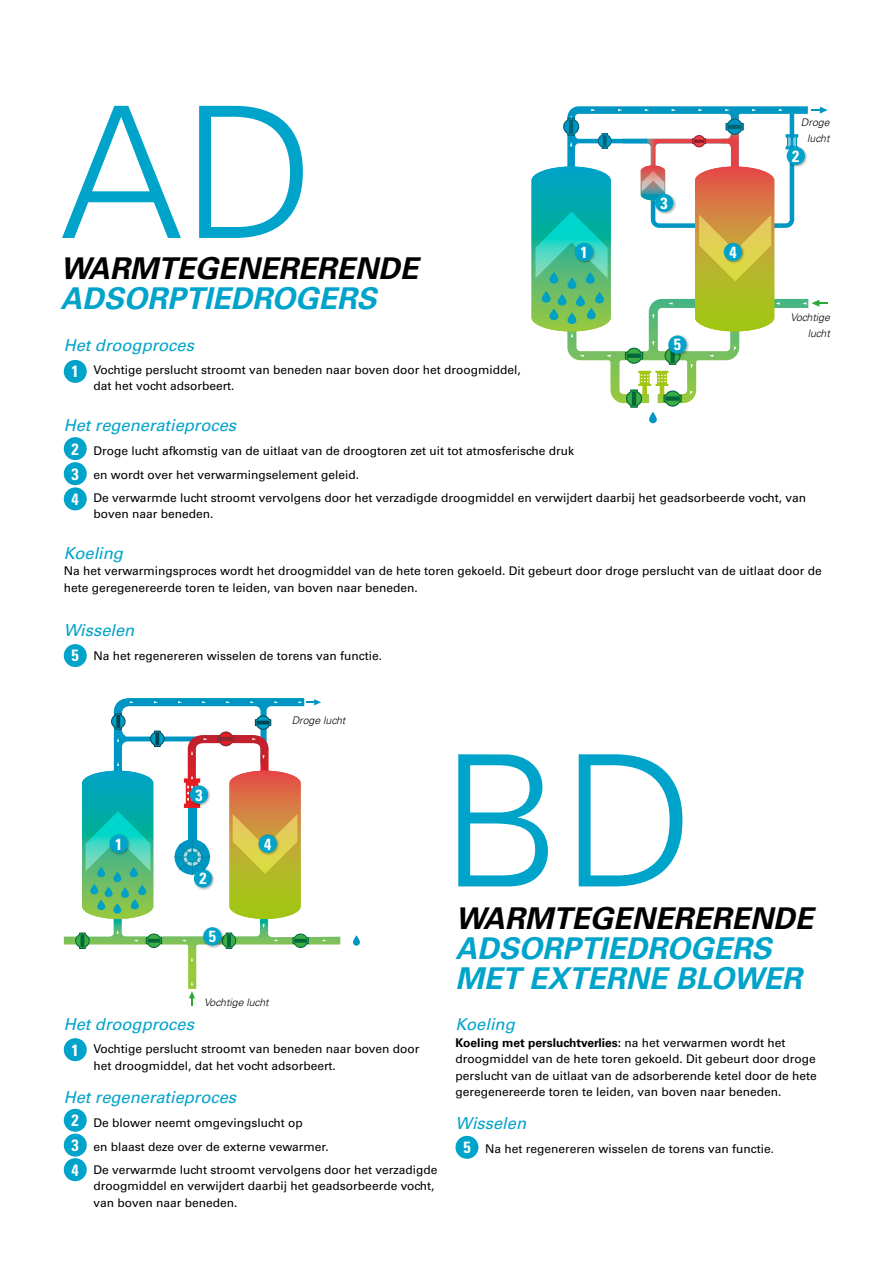
<style>
.page{position:relative;width:893px;height:1263px;background:#fff}
.page>*{position:absolute;margin:0;border:0;box-sizing:border-box;transform-origin:0 0}
.t1{font:300 183px "Univers LT Std";color:#00a3c9}
.t2{font:italic 700 30px/30px "Univers LT Std";color:#00a3c9}
.t3{font:italic 700 30px "Univers LT Std";color:#000}
.t4{font:italic 16.5px "Univers LT Std";color:#00a3c9}
.t5{font:700 condensed 16.05px "Univers LT Std";color:#fff}
.t6{font:12px/16.5px "Univers LT Std";color:#000}
.t7{font:italic 300 10.5px/16.2px "Univers LT Std";color:#000;text-align:right}
.s1{font-weight:700;font-stretch:condensed;font-size:16.35px;color:#fff}
.s2{font-weight:700}
</style>
<div class="page">
<svg style="left:649px;top:412px;width:8px;height:11px"></svg>
<svg style="left:531px;top:106px;width:297px;height:302px"></svg>
<svg style="left:549px;top:272px;width:9px;height:12px"></svg>
<svg style="left:567px;top:277px;width:9px;height:12px"></svg>
<svg style="left:586px;top:272px;width:9px;height:12px"></svg>
<svg style="left:549px;top:308px;width:9px;height:12px"></svg>
<svg style="left:567px;top:312px;width:9px;height:12px"></svg>
<svg style="left:587px;top:308px;width:9px;height:11px"></svg>
<svg style="left:558px;top:294px;width:9px;height:12px"></svg>
<svg style="left:542px;top:291px;width:9px;height:12px"></svg>
<svg style="left:576px;top:295px;width:9px;height:11px"></svg>
<svg style="left:595px;top:292px;width:9px;height:11px"></svg>
<svg style="left:353px;top:935px;width:7px;height:11px"></svg>
<svg style="left:64px;top:698px;width:276px;height:308px"></svg>
<svg style="left:97px;top:867px;width:8px;height:10px"></svg>
<svg style="left:113px;top:871px;width:8px;height:11px"></svg>
<svg style="left:130px;top:867px;width:8px;height:10px"></svg>
<svg style="left:97px;top:900px;width:8px;height:10px"></svg>
<svg style="left:113px;top:903px;width:8px;height:10px"></svg>
<svg style="left:131px;top:899px;width:8px;height:10px"></svg>
<svg style="left:104px;top:886px;width:9px;height:11px"></svg>
<svg style="left:90px;top:884px;width:8px;height:10px"></svg>
<svg style="left:121px;top:887px;width:8px;height:11px"></svg>
<svg style="left:138px;top:885px;width:8px;height:10px"></svg>
<div style="left:64px;top:360px;width:23px;height:23px;background:#00a3c9;border-radius:50%"></div>
<div style="left:64px;top:437px;width:23px;height:23px;background:#00a3c9;border-radius:50%"></div>
<div style="left:64px;top:462px;width:23px;height:23px;background:#00a3c9;border-radius:50%"></div>
<div style="left:64px;top:487px;width:23px;height:23px;background:#00a3c9;border-radius:50%"></div>
<div style="left:64px;top:644px;width:23px;height:23px;background:#00a3c9;border-radius:50%"></div>
<div style="left:64px;top:1038px;width:23px;height:23px;background:#00a3c9;border-radius:50%"></div>
<div style="left:64px;top:1109px;width:23px;height:23px;background:#00a3c9;border-radius:50%"></div>
<div style="left:64px;top:1134px;width:23px;height:22px;background:#00a3c9;border-radius:50%"></div>
<div style="left:64px;top:1158px;width:23px;height:23px;background:#00a3c9;border-radius:50%"></div>
<div style="left:455px;top:1136px;width:23px;height:23px;background:#00a3c9;border-radius:50%"></div>
<div style="left:193px;top:868px;width:22px;height:22px;background:#000;opacity:.3"></div>
<div style="left:194px;top:869px;width:18px;height:18px;background:#00a3c9;border-radius:50%"></div>
<div style="left:189px;top:784px;width:22px;height:23px;background:#000;opacity:.3"></div>
<div style="left:190px;top:785px;width:18px;height:19px;background:#00a3c9;border-radius:50%"></div>
<div style="left:202px;top:926px;width:22px;height:22px;background:#000;opacity:.3"></div>
<div style="left:203px;top:927px;width:18px;height:18px;background:#00a3c9;border-radius:50%"></div>
<div style="left:109px;top:834px;width:22px;height:22px;background:#000;opacity:.3"></div>
<div style="left:110px;top:835px;width:18px;height:18px;background:#00a3c9;border-radius:50%"></div>
<div style="left:258px;top:834px;width:22px;height:22px;background:#000;opacity:.3"></div>
<div style="left:259px;top:835px;width:18px;height:18px;background:#00a3c9;border-radius:50%"></div>
<div style="left:654px;top:193px;width:22px;height:22px;background:#000;opacity:.3"></div>
<div style="left:655px;top:194px;width:18px;height:18px;background:#00a3c9;border-radius:50%"></div>
<div style="left:786px;top:146px;width:22px;height:22px;background:#000;opacity:.3"></div>
<div style="left:787px;top:147px;width:18px;height:18px;background:#00a3c9;border-radius:50%"></div>
<div style="left:667px;top:335px;width:22px;height:22px;background:#000;opacity:.3"></div>
<div style="left:668px;top:335px;width:19px;height:19px;background:#00a3c9;border-radius:50%"></div>
<div style="left:574px;top:242px;width:22px;height:22px;background:#000;opacity:.3"></div>
<div style="left:575px;top:243px;width:18px;height:18px;background:#00a3c9;border-radius:50%"></div>
<div style="left:723px;top:242px;width:22px;height:22px;background:#000;opacity:.3"></div>
<div style="left:724px;top:243px;width:18px;height:18px;background:#00a3c9;border-radius:50%"></div>
<h1 class="t1" style="left:60px;top:63px;width:256px">AD</h1>
<h2 class="t3" style="left:60px;top:251px;width:359px">WARMTEGENERERENDE</h2>
<h2 class="t2" style="left:60px;top:284px;width:318px">ADSORPTIEDROGERS</h2>
<h3 class="t5" style="left:661px;top:193px;width:9px">3</h3>
<h3 class="t5" style="left:580px;top:242px;width:9px">1</h3>
<h3 class="t5" style="left:729px;top:242px;width:9px">4</h3>
<p class="t7" style="left:801px;top:114px;width:30px">Droge lucht</p>
<h3 class="t5" style="left:792px;top:146px;width:9px">2</h3>
<p class="t7" style="left:790px;top:309px;width:41px">Vochtige lucht</p>
<h3 class="t4" style="left:64px;top:335px;width:132px">Het droogproces</h3>
<p class="t6" style="left:94px;top:361px;width:429px;text-indent:-22px"><span class="s1">1</span> Vochtige perslucht stroomt van beneden naar boven door het droogmiddel, dat het vocht adsorbeert.</p>
<h3 class="t4" style="left:64px;top:415px;width:174px">Het regeneratieproces</h3>
<p class="t6" style="left:72px;top:439px;width:504px;line-height:24px"><span class="s1">2</span> Droge lucht afkomstig van de uitlaat van de droogtoren zet uit tot atmosferische druk<br><span class="s1">3</span> en wordt over het verwarmingselement geleid.</p>
<p class="t6" style="left:94px;top:489px;width:714px;text-indent:-22px"><span class="s1">4</span> De verwarmde lucht stroomt vervolgens door het verzadigde droogmiddel en verwijdert daarbij het geadsorbeerde vocht, van boven naar beneden.</p>
<h3 class="t4" style="left:64px;top:543px;width:61px">Koeling</h3>
<p class="t6" style="left:64px;top:563px;width:759px">Na het verwarmingsproces wordt het droogmiddel van de hete toren gekoeld. Dit gebeurt door droge perslucht van de uitlaat door de hete geregenereerde toren te leiden, van boven naar beneden.</p>
<h3 class="t4" style="left:64px;top:620px;width:72px">Wisselen</h3>
<p class="t6" style="left:72px;top:647px;width:312px"><span class="s1">5</span> Na het regenereren wisselen de torens van functie.</p>
<h3 class="t5" style="left:674px;top:335px;width:9px">5</h3>
<p class="t7" style="left:292px;top:713px;width:55px">Droge lucht</p>
<h3 class="t5" style="left:195px;top:785px;width:9px">3</h3>
<h3 class="t5" style="left:115px;top:834px;width:9px">1</h3>
<h3 class="t5" style="left:264px;top:834px;width:9px">4</h3>
<h3 class="t5" style="left:199px;top:869px;width:9px">2</h3>
<h3 class="t5" style="left:209px;top:927px;width:9px">5</h3>
<p class="t7" style="left:204px;top:994px;width:66px">Vochtige lucht</p>
<h3 class="t4" style="left:64px;top:1014px;width:132px">Het droogproces</h3>
<p class="t6" style="left:94px;top:1041px;width:328px;text-indent:-22px"><span class="s1">1</span> Vochtige perslucht stroomt van beneden naar boven door het droogmiddel, dat het vocht adsorbeert.</p>
<h3 class="t4" style="left:64px;top:1087px;width:174px">Het regeneratieproces</h3>
<p class="t6" style="left:72px;top:1110px;width:259px;line-height:24px"><span class="s1">2</span> De blower neemt omgevingslucht op<br><span class="s1">3</span> en blaast deze over de externe vewarmer.</p>
<p class="t6" style="left:94px;top:1161px;width:345px;text-indent:-22px"><span class="s1">4</span> De verwarmde lucht stroomt vervolgens door het verzadigde droogmiddel en verwijdert daarbij het geadsorbeerde vocht, van boven naar beneden.</p>
<h1 class="t1" style="left:440px;top:711px;width:256px">BD</h1>
<h2 class="t3" style="left:455px;top:901px;width:359px">WARMTEGENERERENDE</h2>
<h2 class="t2" style="left:455px;top:934px;width:348px">ADSORPTIEDROGERS<br>MET EXTERNE BLOWER</h2>
<h3 class="t4" style="left:455px;top:1014px;width:61px">Koeling</h3>
<p class="t6" style="left:455px;top:1034px;width:363px"><span class="s2">Koeling met persluchtverlies:</span> na het verwarmen wordt het droogmiddel van de hete toren gekoeld. Dit gebeurt door droge perslucht van de uitlaat van de adsorberende ketel door de hete geregenereerde toren te leiden, van boven naar beneden.</p>
<h3 class="t4" style="left:455px;top:1114px;width:72px">Wisselen</h3>
<p class="t6" style="left:463px;top:1141px;width:312px"><span class="s1">5</span> Na het regenereren wisselen de torens van functie.</p>
</div>
